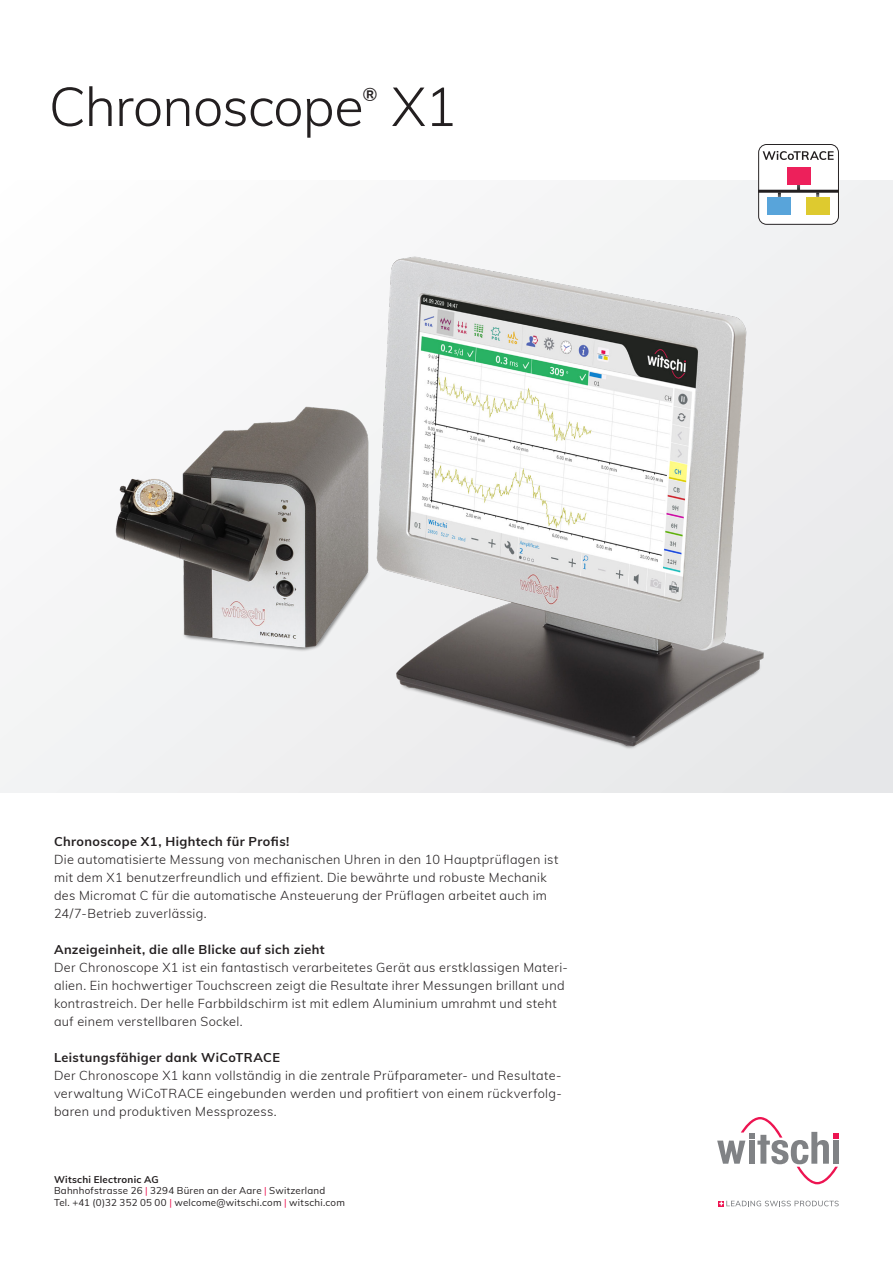
<style>
.page{position:relative;width:893px;height:1263px;background:#fff}
.page>*{position:absolute;margin:0;border:0;box-sizing:border-box;transform-origin:0 0}
.t1{font:300 54px "Muli";letter-spacing:-.02em;color:#231f20}
.t2{font:600 18.3px "Muli";color:#231f20}
.t3{font:300 12.75px/18px "Muli";letter-spacing:.025em;color:#231f20}
.t4{font:700 12.75px "Muli";letter-spacing:.03em;color:#231f20}
.t5{font:9.75px "Muli";letter-spacing:.025em;color:#231f20}
.t6{font:700 9.75px "Muli";letter-spacing:.025em;color:#231f20}
.s1{color:#ed1451}
</style>
<div class="page">
<img style="left:0;top:180px;width:893px;height:612px">
<svg style="left:719px;top:1201px;width:120px;height:5px"></svg>
<svg style="left:717px;top:1117px;width:122px;height:67px"></svg>
<svg style="left:758px;top:144px;width:81px;height:81px"></svg>
<p class="t1" style="left:49px;top:67px;width:316px">Chronoscope</p>
<p class="t2" style="left:362px;top:81px;width:17px">®</p>
<p class="t1" style="left:391px;top:67px;width:68px">X1</p>
<p class="t4" style="left:54px;top:832px;width:237px">Chronoscope X1, Hightech für Profis!</p>
<p class="t3" style="left:54px;top:850px;width:506px">Die automatisierte Messung von mechanischen Uhren in den 10 Hauptprüflagen ist mit dem X1 benutzerfreundlich und effizient. Die bewährte und robuste Mechanik des Micromat C für die automatische Ansteuerung der Prüflagen arbeitet auch im 24/7-Betrieb zuverlässig.</p>
<p class="t4" style="left:54px;top:940px;width:272px">Anzeigeinheit, die alle Blicke auf sich zieht</p>
<p class="t3" style="left:54px;top:958px;width:515px">Der Chronoscope X1 ist ein fantastisch verarbeitetes Gerät aus erstklassigen Materi&shy;alien. Ein hochwertiger Touchscreen zeigt die Resultate ihrer Messungen brillant und kontrastreich. Der helle Farbbildschirm ist mit edlem Aluminium umrahmt und steht auf einem verstellbaren Sockel.</p>
<p class="t4" style="left:54px;top:1048px;width:227px">Leistungsfähiger dank WiCoTRACE</p>
<p class="t3" style="left:54px;top:1066px;width:509px;text-align:justify">Der Chronoscope X1 kann vollständig in die zentrale Prüfparameter- und Resultate&shy;verwaltung WiCoTRACE eingebunden werden und profitiert von einem rückverfolg&shy;baren und produktiven Messprozess.</p>
<p class="t6" style="left:54px;top:1172px;width:106px">Witschi Electronic AG</p>
<p class="t5" style="left:54px;top:1184px;width:273px">Bahnhofstrasse 26 <span class="s1">|</span> 3294 Büren an der Aare <span class="s1">|</span> Switzerland</p>
<p class="t5" style="left:54px;top:1195px;width:292px">Tel. +41 (0)32 352 05 00 <span class="s1">|</span> welcome@witschi.com <span class="s1">|</span> witschi.com</p>
</div>
